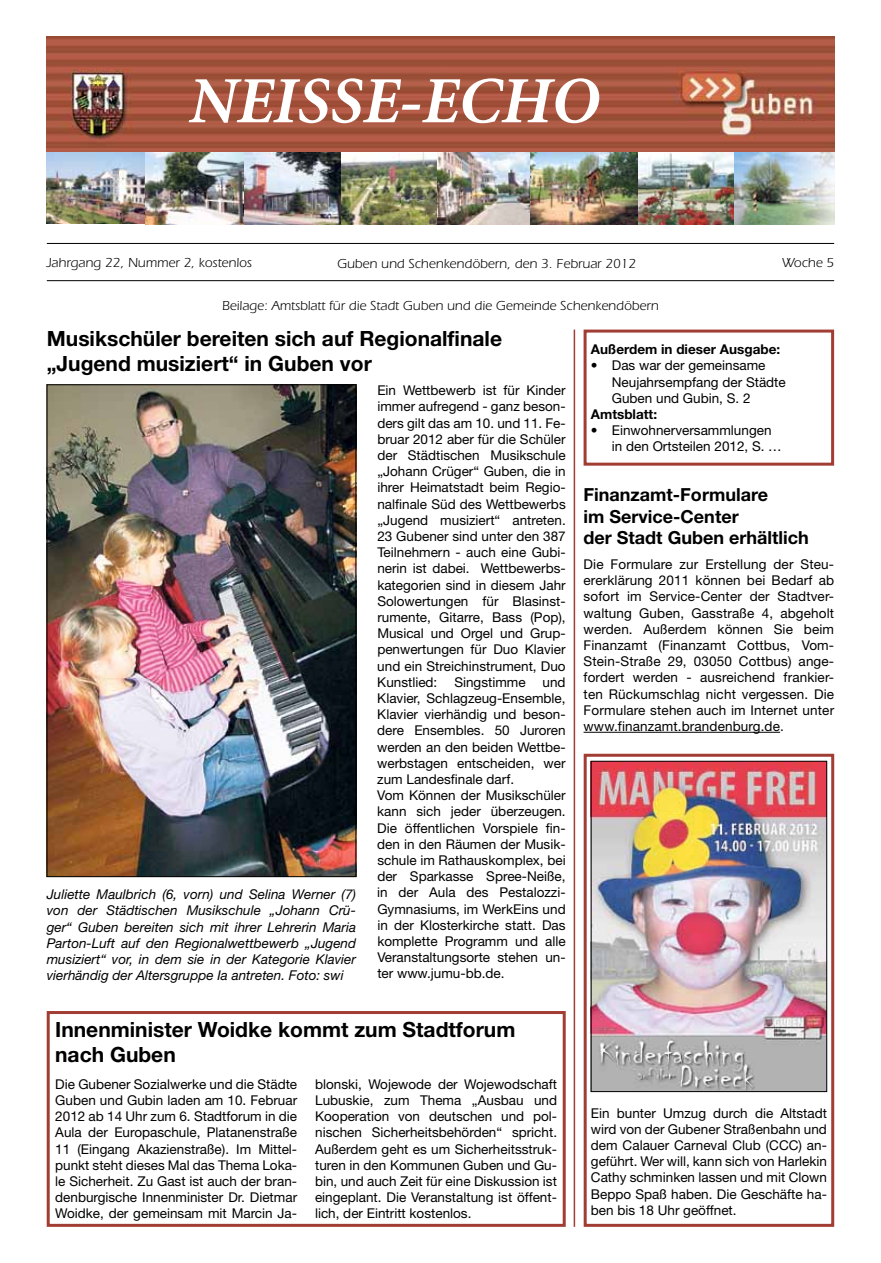
<style>
.page{position:relative;width:881px;height:1263px;background:#fff}
.page>*{position:absolute;margin:0;border:0;box-sizing:border-box;transform-origin:0 0}
.t1{font:66px "Minion Bold Italic Os F";color:#fff}
.t2{font:700 21px/25.2px "Helvetica Neue LT";color:#000}
.t3{font:700 18px/21.6px "Helvetica Neue LT";color:#000}
.t4{font:13.5px/16.2px "Helvetica Neue LT";color:#000;text-align:justify}
.t5{font:italic 13.5px/16.2px "Helvetica Neue LT";color:#000;text-align:justify}
.t6{font:13.5px "Itc Eras";color:#000}
.t7{font:700 13.5px "Helvetica Neue LT";color:#000}
</style>
<div class="page">
<hr style="left:47px;top:243px;width:786px;height:1px;background:#000">
<hr style="left:47px;top:280px;width:786px;height:1px;background:#000">
<img style="left:47px;top:36px;width:786px;height:117px">
<img style="left:47px;top:153px;width:786px;height:72px">
<hr style="left:573px;top:330px;width:2px;height:897px;background:#a13d33">
<div style="left:583px;top:330px;width:250px;height:136px;border:3px solid #a13d33"></div>
<hr style="left:583px;top:732px;width:196px;height:1px;background:#000">
<img style="left:592px;top:763px;width:232px;height:327px">
<div style="left:590px;top:761px;width:236px;height:331px;border:1px solid #000"></div>
<div style="left:583px;top:754px;width:250px;height:473px;border:3px solid #a13d33"></div>
<img style="left:49px;top:386px;width:305px;height:489px">
<div style="left:47px;top:384px;width:309px;height:493px;border:1px solid #000"></div>
<div style="left:47px;top:1011px;width:518px;height:216px;border:3px solid #a13d33"></div>
<h1 class="t1" style="left:189px;top:68px;width:412px">NEISSE-ECHO</h1>
<p class="t6" style="left:47px;top:255px;width:207px">Jahrgang 22, Nummer 2, kostenlos</p>
<p class="t6" style="left:337px;top:256px;width:300px">Guben und Schenkendöbern, den 3. Februar 2012</p>
<p class="t6" style="left:222px;top:298px;width:438px">Beilage: Amtsblatt für die Stadt Guben und die Gemeinde Schenkendöbern</p>
<p class="t6" style="left:781px;top:255px;width:54px">Woche 5</p>
<h2 class="t2" style="left:47px;top:325px;width:456px">Musikschüler bereiten sich auf Regionalfinale „Jugend musiziert“ in Guben vor</h2>
<p class="t4" style="left:377px;top:382px;width:190px">Ein Wettbewerb ist für Kinder immer aufregend - ganz beson&shy;ders gilt das am 10. und 11. Fe&shy;bruar 2012 aber für die Schüler der Städtischen Musikschule „Johann Crüger“ Guben, die in ihrer Heimatstadt beim Regio&shy;nalfinale Süd des Wettbewerbs „Jugend musiziert“ antreten.<br>23 Gubener sind unter den 387<br>Teilnehmern - auch eine Gubi&shy;nerin ist dabei. Wettbewerbs&shy;kategorien sind in diesem Jahr Solowertungen für Blasinst&shy;rumente, Gitarre, Bass (Pop), Musical und Orgel und Grup&shy;penwertungen für Duo Klavier und ein Streichinstrument, Duo Kunstlied:</p>
<p class="t4" style="left:454px;top:674px;width:73px">Singstimme</p>
<p class="t4" style="left:377px;top:674px;width:190px;text-align:left;text-indent:165px">und<br>Klavier, Schlagzeug-Ensemble,<br>Klavier vierhändig und beson&shy;dere Ensembles. 50 Juroren werden an den beiden Wettbe&shy;werbstagen entscheiden, wer zum Landesfinale darf.<br>Vom Können der Musikschüler kann sich jeder überzeugen.<br>Die öffentlichen Vorspiele fin&shy;den in den Räumen der Musik&shy;schule im Rathauskomplex, bei der Sparkasse Spree-Neiße, in der Aula des Pestalozzi-<br>Gymnasiums, im WerkEins und in der Klosterkirche statt. Das komplette Programm und alle<br>Veranstaltungsorte stehen un&shy;ter www.jumu-bb.de.</p>
<p class="t5" style="left:47px;top:886px;width:311px">Juliette Maulbrich (6, vorn) und Selina Werner (7) von der Städtischen Musikschule „Johann Crü&shy;ger“ Guben bereiten sich mit ihrer Lehrerin Maria Parton-Luft auf den Regionalwettbewerb „Jugend musiziert“ vor, in dem sie in der Kategorie Klavier vierhändig der Altersgruppe Ia antreten. Foto: swi</p>
<h2 class="t2" style="left:55px;top:1016px;width:461px">Innenminister Woidke kommt zum Stadtforum nach Guben</h2>
<p class="t4" style="left:55px;top:1076px;width:243px">Die Gubener Sozialwerke und die Städte Guben und Gubin laden am 10. Februar 2012 ab 14 Uhr zum 6. Stadtforum in die Aula der Europaschule, Platanenstraße 11 (Eingang Akazienstraße). Im Mittel&shy;punkt steht dieses Mal das Thema Loka&shy;le Sicherheit. Zu Gast ist auch der bran&shy;denburgische Innenminister Dr. Dietmar Woidke, der gemeinsam mit Marcin Ja-</p>
<p class="t4" style="left:315px;top:1076px;width:243px">blonski, Wojewode der Wojewodschaft Lubuskie, zum Thema „Ausbau und Kooperation von deutschen und pol&shy;nischen Sicherheitsbehörden“ spricht.<br>Außerdem geht es um Sicherheitsstruk&shy;turen in den Kommunen Guben und Gu&shy;bin, und auch Zeit für eine Diskussion ist eingeplant. Die Veranstaltung ist öffent&shy;lich, der Eintritt kostenlos.</p>
<p class="t7" style="left:590px;top:341px;width:191px">Außerdem in dieser Ausgabe:</p>
<p class="t4" style="left:611px;top:357px;width:175px;text-align:left;text-indent:-21px">• Das war der gemeinsame<br>Neujahrsempfang der Städte<br>Guben und Gubin, S. 2</p>
<p class="t7" style="left:590px;top:406px;width:68px">Amtsblatt:</p>
<p class="t4" style="left:611px;top:422px;width:171px;text-indent:-21px">• Einwohnerversammlungen in den Ortsteilen 2012, S. …</p>
<h3 class="t3" style="left:583px;top:483px;width:226px">Finanzamt-Formulare<br>im Service-Center<br>der Stadt Guben erhältlich</h3>
<p class="t4" style="left:583px;top:556px;width:252px">Die Formulare zur Erstellung der Steu&shy;ererklärung 2011 können bei Bedarf ab sofort im Service-Center der Stadtver&shy;waltung Guben, Gasstraße 4, abgeholt werden. Außerdem können Sie beim Finanzamt (Finanzamt Cottbus, Vom-Stein-Straße 29, 03050 Cottbus) ange&shy;fordert werden - ausreichend frankier&shy;ten Rückumschlag nicht vergessen. Die Formulare stehen auch im Internet unter www.finanzamt.brandenburg.de.</p>
<p class="t4" style="left:590px;top:1104px;width:237px">Ein bunter Umzug durch die Altstadt wird von der Gubener Straßenbahn und dem Calauer Carneval Club (CCC) an&shy;geführt. Wer will, kann sich von Harlekin Cathy schminken lassen und mit Clown Beppo Spaß haben. Die Geschäfte ha&shy;ben bis 18 Uhr geöffnet.</p>
</div>
